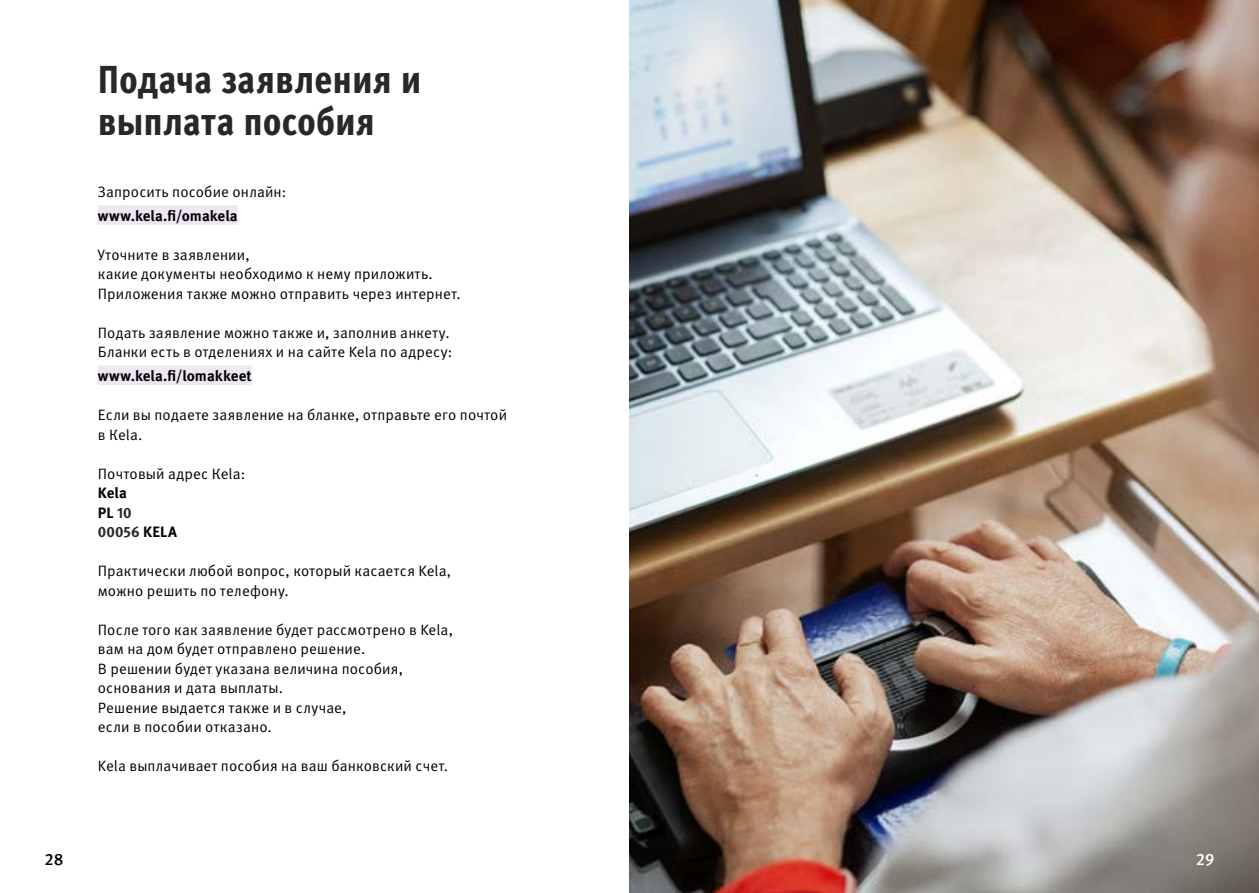
<style>
.page{position:relative;width:1259px;height:893px;background:#fff}
.page>*{position:absolute;margin:0;border:0;box-sizing:border-box;transform-origin:0 0}
.H1_otsikko{font:800 condensed 39px/42px "Meta Pro";letter-spacing:.005em;color:#282827}
.t1{font:500 16.5px "Meta Pro";color:#000}
.t2{font:500 16.5px "Meta Pro";color:#fff}
.Body_copy{font:15px "Meta Pro Norm";letter-spacing:.01em;color:#000}
.Links{font:700 15px "Meta Pro";letter-spacing:.005em;color:#000}
.Body_copy-2{font:700 15px "Meta Pro";letter-spacing:.01em;color:#282827}
.Body_copy-3{font:700 15px "Meta Pro";letter-spacing:.005em;color:#000}
.s1{color:#282827}
.s2{color:#000}
</style>
<div class="page">
<div style="left:98px;top:205px;width:140px;height:20px;background:#ede7f3"></div>
<div style="left:98px;top:365px;width:154px;height:20px;background:#ede7f3"></div>
<img style="left:629px;top:0;width:630px;height:893px">
<h1 class="H1_otsikko" style="left:98px;top:57px;width:325px">Подача заявления и выплата пособия</h1>
<p class="Body_copy" style="left:98px;top:181px;width:190px">Запросить пособие онлайн:</p>
<p class="Links" style="left:98px;top:204px;width:141px">www.kela.fi/omakela</p>
<p class="Body_copy" style="left:98px;top:243px;width:153px">Уточните в заявлении,</p>
<p class="Body_copy" style="left:98px;top:263px;width:336px">какие документы необходимо к нему приложить.</p>
<p class="Body_copy" style="left:98px;top:282px;width:364px">Приложения также можно отправить через интернет.</p>
<p class="Body_copy" style="left:98px;top:321px;width:353px">Подать заявление можно также и, заполнив анкету.</p>
<p class="Body_copy" style="left:98px;top:341px;width:356px">Бланки есть в отделениях и на сайте Kela по адресу:</p>
<p class="Links" style="left:98px;top:364px;width:156px">www.kela.fi/lomakkeet</p>
<p class="Body_copy" style="left:98px;top:404px;width:411px">Если вы подаете заявление на бланке, отправьте его почтой</p>
<p class="Body_copy" style="left:98px;top:423px;width:46px">в Кela.</p>
<p class="Body_copy" style="left:98px;top:462px;width:149px">Почтовый адрес Кela:</p>
<p class="Body_copy-3" style="left:98px;top:481px;width:31px">Kela</p>
<p class="Body_copy-3" style="left:98px;top:501px;width:35px">PL <span class="s1">10</span></p>
<p class="Body_copy-2" style="left:98px;top:520px;width:81px">00056 <span class="s2">KELA</span></p>
<p class="Body_copy" style="left:98px;top:560px;width:355px">Практически любой вопрос, который касается Kela,</p>
<p class="Body_copy" style="left:98px;top:579px;width:192px">можно решить по телефону.</p>
<p class="Body_copy" style="left:98px;top:618px;width:357px">После того как заявление будет рассмотрено в Kela,</p>
<p class="Body_copy" style="left:98px;top:638px;width:269px">вам на дом будет отправлено решение.</p>
<p class="Body_copy" style="left:98px;top:657px;width:307px">В решении будет указана величина пособия,</p>
<p class="Body_copy" style="left:98px;top:677px;width:187px">основания и дата выплаты.</p>
<p class="Body_copy" style="left:98px;top:696px;width:250px">Решение выдается также и в случае,</p>
<p class="Body_copy" style="left:98px;top:716px;width:175px">если в пособии отказано.</p>
<p class="Body_copy" style="left:98px;top:755px;width:352px">Kela выплачивает пособия на ваш банковский счет.</p>
<p class="t1" style="left:44px;top:846px;width:21px">28</p>
<p class="t2" style="left:1196px;top:846px;width:20px">29</p>
</div>
